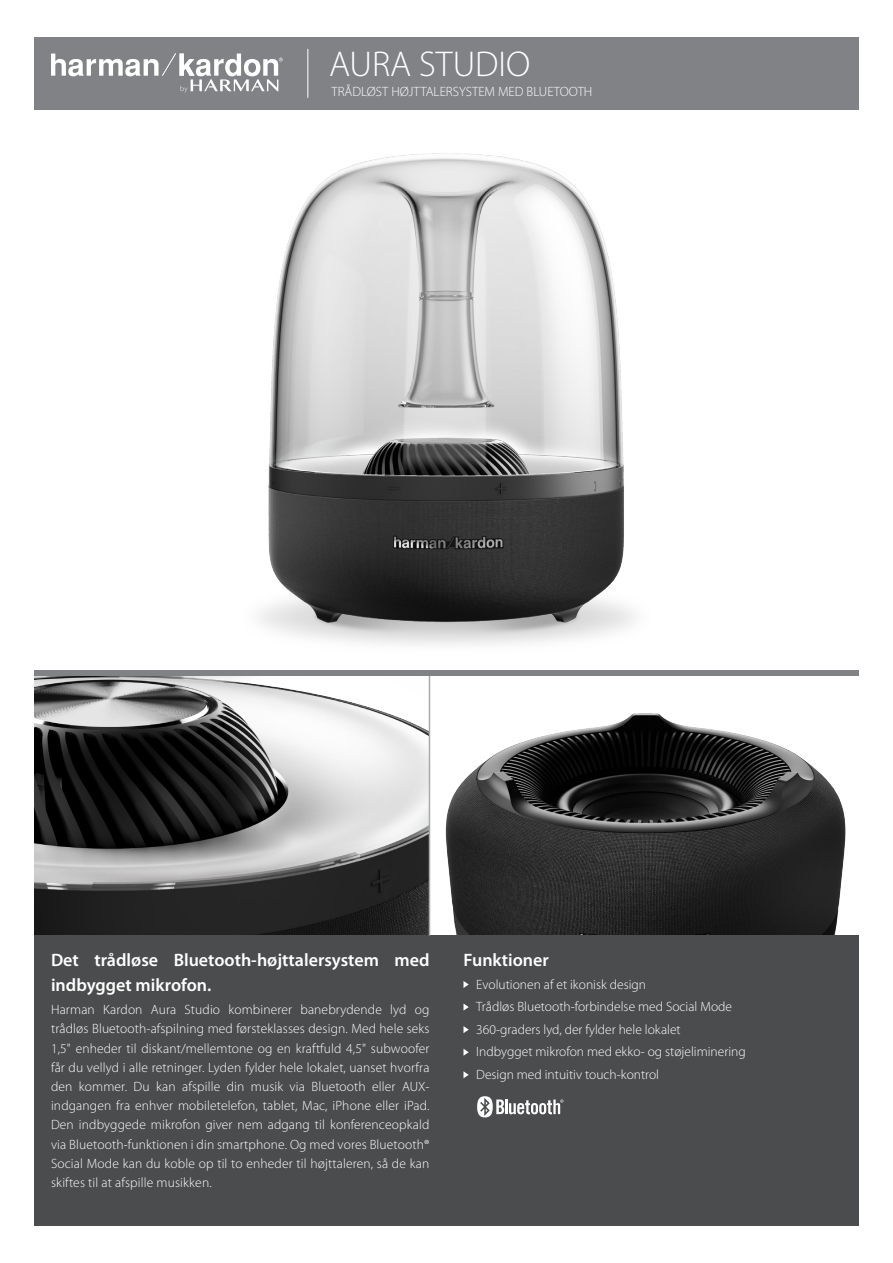
<style>
.page{position:relative;width:893px;height:1263px;background:#fff}
.page>*{position:absolute;margin:0;border:0;box-sizing:border-box;transform-origin:0 0}
.t1{font:300 36px "Myriad Pro";color:#fff}
.t2{font:600 18px/24.6px "Myriad Pro";color:#fff}
.t3{font:300 13.5px/19.2px "Myriad Pro";color:#fff;text-align:justify}
</style>
<div class="page">
<img style="left:34px;top:676px;width:394px;height:259px">
<img style="left:445px;top:713px;width:401px;height:222px">
<div style="left:34px;top:935px;width:825px;height:291px;background:#4b4c4d"></div>
<svg style="left:463px;top:981px;width:6px;height:7px"></svg>
<svg style="left:463px;top:1003px;width:6px;height:7px"></svg>
<svg style="left:463px;top:1026px;width:6px;height:7px"></svg>
<svg style="left:463px;top:1049px;width:6px;height:7px"></svg>
<svg style="left:463px;top:1071px;width:6px;height:7px"></svg>
<div style="left:34px;top:37px;width:825px;height:72px;background:#808285"></div>
<hr style="left:307px;top:49px;width:1px;height:49px;background:#fff">
<svg style="left:477px;top:1096px;width:86px;height:21px"></svg>
<svg style="left:51px;top:53px;width:232px;height:40px"></svg>
<img style="left:34px;top:109px;width:825px;height:536px">
<div style="left:34px;top:670px;width:825px;height:6px;background:#808285"></div>
<hr style="left:429px;top:676px;width:1px;height:259px;background:#a8a9ad">
<p class="t1" style="left:329px;top:44px;width:202px">AURA STUDIO</p>
<p class="t3" style="left:331px;top:82px;width:263px">TRÅDLØST HØJTTALERSYSTEM MED BLUETOOTH</p>
<p class="t2" style="left:51px;top:948px;width:380px">Det trådløse Bluetooth-højttalersystem med indbygget mikrofon.</p>
<p class="t3" style="left:51px;top:1000px;width:380px">Harman Kardon Aura Studio kombinerer banebrydende lyd og trådløs Bluetooth-afspilning med førsteklasses design. Med hele seks 1,5" enheder til diskant/mellemtone og en kraftfuld 4,5" subwoofer får du vellyd i alle retninger. Lyden fylder hele lokalet, uanset hvorfra den kommer. Du kan afspille din musik via Bluetooth eller AUX&shy;indgangen fra enhver mobiletelefon, tablet, Mac, iPhone eller iPad.<br>Den indbyggede mikrofon giver nem adgang til konferenceopkald via Bluetooth-funktionen i din smartphone. Og med vores Bluetooth® Social Mode kan du koble op til to enheder til højttaleren, så de kan skiftes til at afspille musikken.</p>
<p class="t2" style="left:463px;top:948px;width:87px">Funktioner</p>
<p class="t3" style="left:476px;top:975px;width:171px">Evolutionen af et ikonisk design</p>
<p class="t3" style="left:476px;top:997px;width:257px">Trådløs Bluetooth-forbindelse med Social Mode</p>
<p class="t3" style="left:476px;top:1020px;width:206px">360-graders lyd, der fylder hele lokalet</p>
<p class="t3" style="left:476px;top:1042px;width:271px">Indbygget mikrofon med ekko- og støjeliminering</p>
<p class="t3" style="left:476px;top:1065px;width:184px">Design med intuitiv touch-kontrol</p>
</div>
